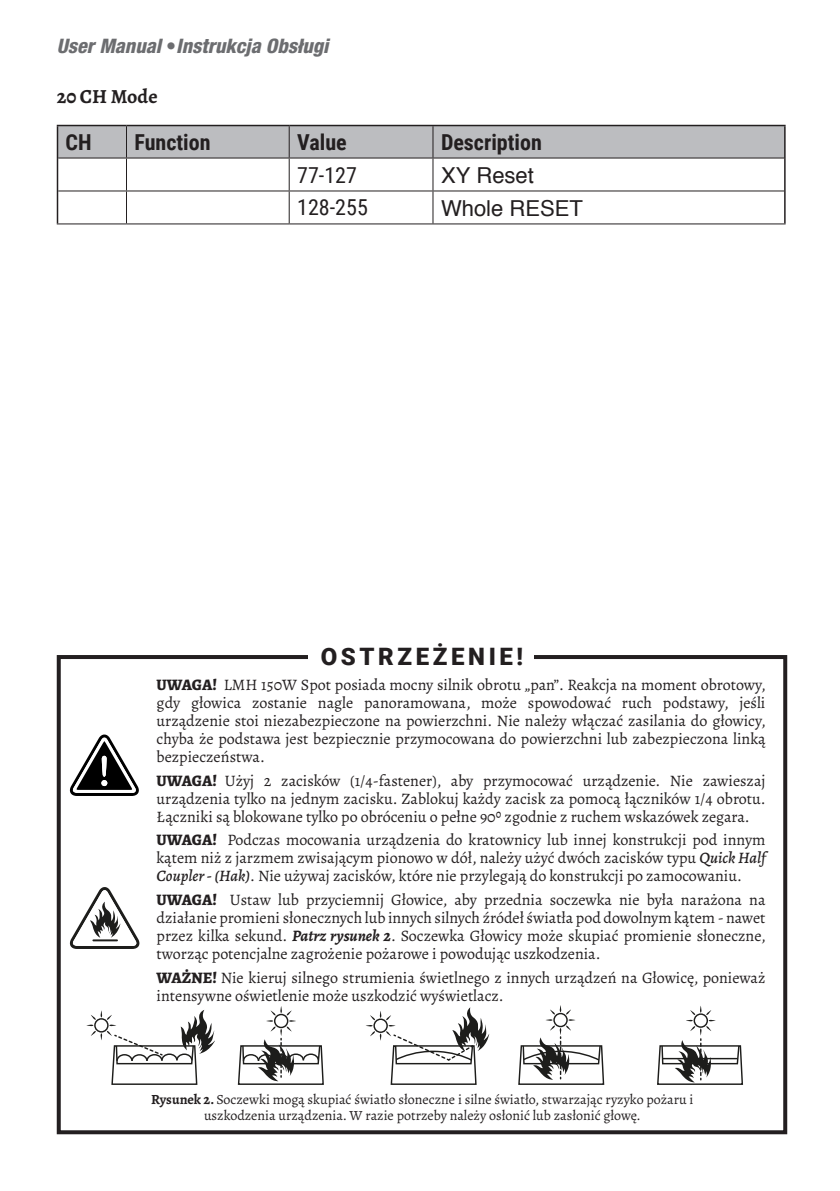
<style>
.page{position:relative;width:840px;height:1191px;background:#fff}
.page>*{position:absolute;margin:0;border:0;box-sizing:border-box;transform-origin:0 0}
.t1{font:900 24px "Roboto";letter-spacing:.15em;color:#231f20}
.t2{font:700 22px "Roboto Condensed";color:#231f20}
.t3{font:22px "Helvetica";color:#231f20}
.t4{font:22px "Roboto Condensed";color:#231f20}
.t5{font:italic 800 condensed 20px "Helvetica Neue";color:#6c6d70}
.t6{font:700 20px "Alegreya";color:#231f20}
.t7{font:16px/18px "Alegreya";color:#231f20;text-align:justify}
.t8{font:14px/16px "Alegreya";color:#231f20;text-align:center}
.s1{font-weight:400;font-style:normal}
.s2{font-weight:800}
.s3{font-weight:500;font-style:italic}
.s4{font-weight:700;font-style:italic}
.s5{font-weight:700}
</style>
<div class="page">
<div style="left:58px;top:126px;width:725px;height:31px;background:#bcbdc0"></div>
<hr style="left:57px;top:125px;width:69px;height:1px;background:#231f20">
<hr style="left:57px;top:126px;width:1px;height:32px;background:#231f20">
<hr style="left:126px;top:125px;width:163px;height:1px;background:#231f20">
<hr style="left:289px;top:125px;width:144px;height:1px;background:#231f20">
<hr style="left:433px;top:125px;width:352px;height:1px;background:#231f20">
<hr style="left:783px;top:126px;width:2px;height:32px;background:#231f20">
<hr style="left:57px;top:158px;width:1px;height:33px;background:#231f20">
<hr style="left:783px;top:158px;width:2px;height:33px;background:#231f20">
<hr style="left:57px;top:191px;width:1px;height:32px;background:#231f20">
<hr style="left:783px;top:191px;width:2px;height:32px;background:#231f20">
<hr style="left:126px;top:126px;width:1px;height:31px;background:#231f20">
<hr style="left:288px;top:126px;width:1px;height:31px;background:#231f20">
<hr style="left:432px;top:126px;width:1px;height:31px;background:#231f20">
<hr style="left:58px;top:157px;width:68px;height:1px;background:#231f20">
<hr style="left:126px;top:157px;width:163px;height:1px;background:#231f20">
<hr style="left:126px;top:158px;width:1px;height:32px;background:#231f20">
<hr style="left:289px;top:157px;width:144px;height:1px;background:#231f20">
<hr style="left:288px;top:158px;width:1px;height:32px;background:#231f20">
<hr style="left:433px;top:157px;width:350px;height:1px;background:#231f20">
<hr style="left:432px;top:158px;width:1px;height:32px;background:#231f20">
<hr style="left:58px;top:190px;width:68px;height:1px;background:#231f20">
<hr style="left:126px;top:190px;width:163px;height:1px;background:#231f20">
<hr style="left:126px;top:191px;width:1px;height:32px;background:#231f20">
<hr style="left:289px;top:190px;width:144px;height:1px;background:#231f20">
<hr style="left:288px;top:191px;width:1px;height:32px;background:#231f20">
<hr style="left:433px;top:190px;width:350px;height:1px;background:#231f20">
<hr style="left:432px;top:191px;width:1px;height:32px;background:#231f20">
<hr style="left:57px;top:223px;width:69px;height:1px;background:#231f20">
<hr style="left:126px;top:223px;width:163px;height:1px;background:#231f20">
<hr style="left:289px;top:223px;width:144px;height:1px;background:#231f20">
<hr style="left:433px;top:223px;width:352px;height:1px;background:#231f20">
<div style="left:57px;top:655px;width:729px;height:479px;border:4px solid #231f20"></div>
<div style="left:307px;top:641px;width:226px;height:35px;background:#fff"></div>
<svg style="left:70px;top:734px;width:69px;height:62px"></svg>
<svg style="left:70px;top:887px;width:69px;height:62px"></svg>
<hr style="left:93px;top:939px;width:24px;height:2px;background:#1d1d1b">
<svg style="left:86px;top:1010px;width:129px;height:75px"></svg>
<svg style="left:237px;top:1006px;width:87px;height:79px"></svg>
<svg style="left:366px;top:1007px;width:123px;height:78px"></svg>
<svg style="left:518px;top:1005px;width:86px;height:80px"></svg>
<svg style="left:657px;top:1006px;width:85px;height:79px"></svg>
<hr style="left:662px;top:1057px;width:75px;height:2px;background:#1d1d1b">
<p class="t5" style="left:57px;top:34px;width:273px">User Manual <span class="s1">•</span>Instrukcja Obsługi</p>
<p class="t6" style="left:57px;top:83px;width:102px">20 CH Mode</p>
<p class="t2" style="left:65px;top:127px;width:28px">CH</p>
<p class="t2" style="left:134px;top:127px;width:78px">Function</p>
<p class="t2" style="left:297px;top:127px;width:51px">Value</p>
<p class="t2" style="left:441px;top:127px;width:102px">Description</p>
<p class="t4" style="left:297px;top:159px;width:61px">77-127</p>
<p class="t3" style="left:441px;top:161px;width:94px">XY Reset</p>
<p class="t4" style="left:297px;top:192px;width:72px">128-255</p>
<p class="t3" style="left:441px;top:194px;width:143px">Whole RESET</p>
<p class="t1" style="left:320px;top:640px;width:204px">OSTRZEŻENIE!</p>
<p class="t7" style="left:156px;top:675px;width:610px"><span class="s2">UWAGA!</span> LMH 150W Spot posiada mocny silnik obrotu „pan”. Reakcja na moment obrotowy, gdy głowica zostanie nagle panoramowana, może spowodować ruch podstawy, jeśli urządzenie stoi niezabezpieczone na powierzchni. Nie należy włączać zasilania do głowicy, chyba że podstawa jest bezpiecznie przymocowana do powierzchni lub zabezpieczona linką bezpieczeństwa.</p>
<p class="t7" style="left:156px;top:771px;width:610px"><span class="s2">UWAGA!</span> Użyj 2 zacisków (1/4-fastener), aby przymocować urządzenie. Nie zawieszaj urządzenia tylko na jednym zacisku. Zablokuj każdy zacisk za pomocą łączników 1/4 obrotu.<br>Łączniki są blokowane tylko po obróceniu o pełne 900 zgodnie z ruchem wskazówek zegara.</p>
<p class="t7" style="left:156px;top:831px;width:610px"><span class="s2">UWAGA!</span> Podczas mocowania urządzenia do kratownicy lub innej konstrukcji pod innym kątem niż z jarzmem zwisającym pionowo w dół, należy użyć dwóch zacisków typu <span class="s3">Quick Half Coupler - (Hak)</span>. Nie używaj zacisków, które nie przylegają do konstrukcji po zamocowaniu.</p>
<p class="t7" style="left:156px;top:890px;width:610px"><span class="s2">UWAGA!</span> Ustaw lub przyciemnij Głowice, aby przednia soczewka nie była narażona na działanie promieni słonecznych lub innych silnych źródeł światła pod dowolnym kątem - nawet przez kilka sekund. <span class="s4">Patrz rysunek 2</span>. Soczewka Głowicy może skupiać promienie słoneczne, tworząc potencjalne zagrożenie pożarowe i powodując uszkodzenia.</p>
<p class="t7" style="left:156px;top:968px;width:610px"><span class="s2">WAŻNE!</span> Nie kieruj silnego strumienia świetlnego z innych urządzeń na Głowicę, ponieważ intensywne oświetlenie może uszkodzić wyświetlacz.</p>
<p class="t8" style="left:151px;top:1091px;width:543px"><span class="s5">Rysunek 2.</span> Soczewki mogą skupiać światło słoneczne i silne światło, stwarzając ryzyko pożaru i uszkodzenia urządzenia. W razie potrzeby należy osłonić lub zasłonić głowę.</p>
</div>
